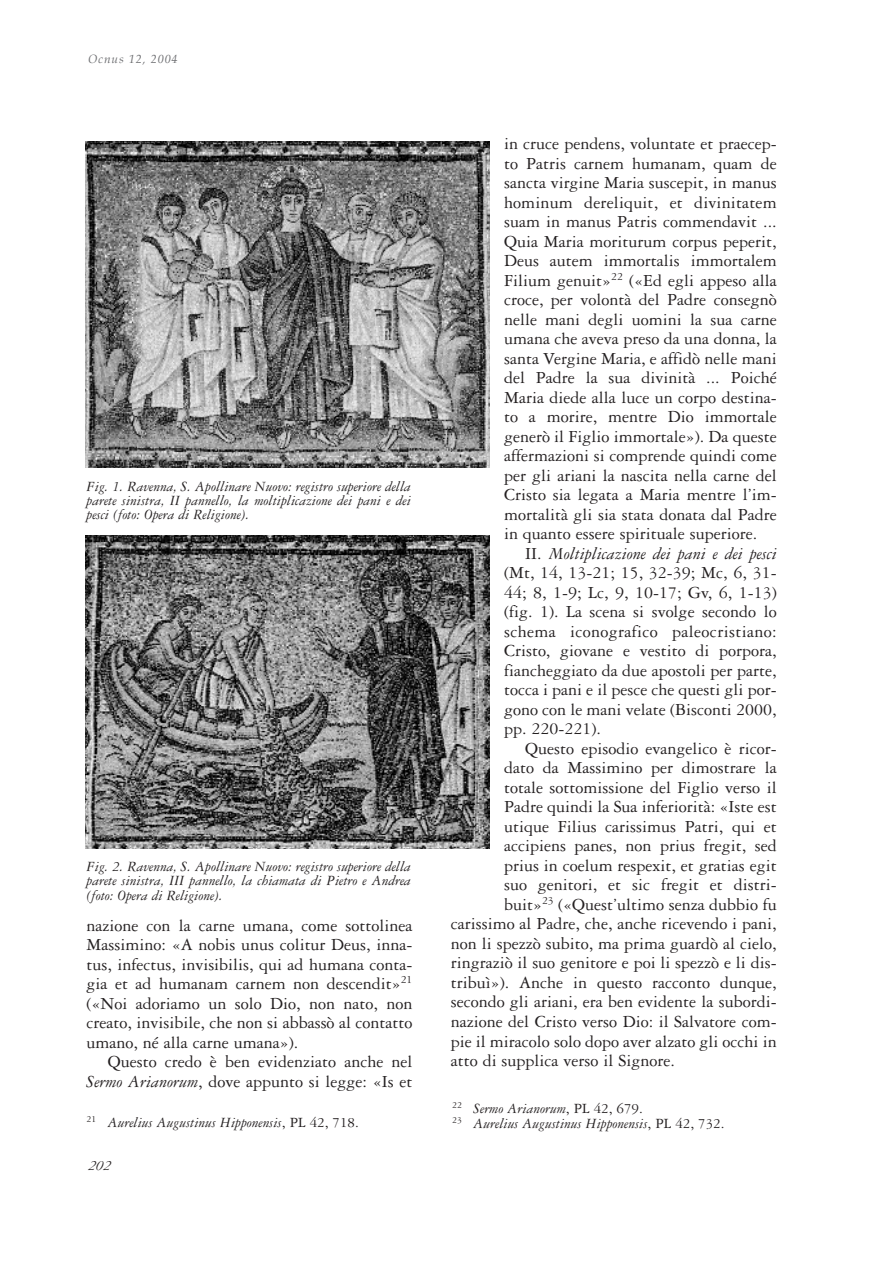
<style>
.page{position:relative;width:893px;height:1263px;background:#fff}
.page>*{position:absolute;margin:0;border:0;box-sizing:border-box;transform-origin:0 0}
.t1{font:18px/19.5px "Garamond Three";color:#231f20;text-align:justify}
.t2{font:italic 15px/14.2px "Garamond Three";color:#231f20;text-align:justify}
.t3{font:italic 12px "Book Antiqua";letter-spacing:.075em;color:#6c6d70}
.s1{font-style:italic}
.s2{font-style:normal}
</style>
<div class="page">
<img style="left:85px;top:142px;width:404px;height:325px">
<img style="left:85px;top:535px;width:404px;height:314px">
<p class="t3" style="left:88px;top:52px;width:91px">Ocnus 12, 2004</p>
<p class="t2" style="left:87px;top:480px;width:326px">Fig. 1. Ravenna, S. Apollinare Nuovo: registro superiore della parete sinistra, II pannello, la moltiplicazione dei pani e dei pesci (foto: Opera di Religione).</p>
<p class="t2" style="left:87px;top:861px;width:326px">Fig. 2. Ravenna, S. Apollinare Nuovo: registro superiore della parete sinistra, III pannello, la chiamata di Pietro e Andrea (foto: Opera di Religione).</p>
<p class="t1" style="left:87px;top:917px;width:327px">nazione con la carne umana, come sottolinea Massimino: «A nobis unus colitur Deus, inna&shy;tus, infectus, invisibilis, qui ad humana conta&shy;gia et ad humanam carnem non descendit»<sup>21 </sup>(«Noi adoriamo un solo Dio, non nato, non creato, invisibile, che non si abbassò al contatto umano, né alla carne umana»).</p>
<p class="t1" style="left:87px;top:1053px;width:327px;text-align:right">Questo credo è ben evidenziato anche nel<br><span class="s1">Sermo Arianorum</span>, dove appunto si legge: «Is et</p>
<p class="t2" style="left:87px;top:1117px;width:274px"><sup>21</sup> Aurelius Augustinus Hipponensis<span class="s2">, PL 42, 718.</span></p>
<p class="t2" style="left:88px;top:1160px;width:27px">202</p>
<p class="t1" style="left:504px;top:136px;width:274px">in cruce pendens, voluntate et praecep&shy;to Patris carnem humanam, quam de sancta virgine Maria suscepit, in manus hominum dereliquit, et divinitatem suam in manus Patris commendavit ...<br>Quia Maria moriturum corpus peperit, Deus autem immortalis immortalem Filium genuit»<sup>22</sup> («Ed egli appeso alla croce, per volontà del Padre consegnò nelle mani degli uomini la sua carne umana che aveva preso da una donna, la santa Vergine Maria, e affidò nelle mani del Padre la sua divinità ... Poiché Maria diede alla luce un corpo destina&shy;to a morire, mentre Dio immortale generò il Figlio immortale»). Da queste affermazioni si comprende quindi come per gli ariani la nascita nella carne del Cristo sia legata a Maria mentre l’im&shy;mortalità gli sia stata donata dal Padre in quanto essere spirituale superiore.</p>
<p class="t1" style="left:504px;top:545px;width:274px;text-indent:21px">II. <span class="s1">Moltiplicazione dei pani e dei pesci </span>(Mt, 14, 13-21; 15, 32-39; Mc, 6, 31- 44; 8, 1-9; Lc, 9, 10-17; Gv, 6, 1-13) (fig. 1). La scena si svolge secondo lo schema iconografico paleocristiano:<br>Cristo, giovane e vestito di porpora, fiancheggiato da due apostoli per parte, tocca i pani e il pesce che questi gli por&shy;gono con le mani velate (Bisconti 2000, pp. 220-221).</p>
<p class="t1" style="left:525px;top:740px;width:253px">Questo episodio evangelico è ricor-</p>
<p class="t1" style="left:504px;top:760px;width:274px">dato da Massimino per dimostrare la</p>
<p class="t1" style="left:504px;top:779px;width:274px">totale sottomissione del Figlio verso il</p>
<p class="t1" style="left:504px;top:799px;width:274px">Padre quindi la Sua inferiorità: «Iste est</p>
<p class="t1" style="left:504px;top:818px;width:274px">utique Filius carissimus Patri, qui et</p>
<p class="t1" style="left:504px;top:838px;width:274px">accipiens panes, non prius fregit, sed</p>
<p class="t1" style="left:504px;top:857px;width:274px">prius in coelum respexit, et gratias egit</p>
<p class="t1" style="left:504px;top:877px;width:274px">suo genitori, et sic fregit et distri-</p>
<p class="t1" style="left:504px;top:896px;width:274px">buit»<sup>23</sup> («Quest’ultimo senza dubbio fu</p>
<p class="t1" style="left:451px;top:916px;width:327px">carissimo al Padre, che, anche ricevendo i pani,</p>
<p class="t1" style="left:451px;top:935px;width:327px">non li spezzò subito, ma prima guardò al cielo,</p>
<p class="t1" style="left:451px;top:955px;width:327px">ringraziò il suo genitore e poi li spezzò e li dis-</p>
<p class="t1" style="left:451px;top:974px;width:327px">tribuì»). Anche in questo racconto dunque,</p>
<p class="t1" style="left:451px;top:994px;width:327px">secondo gli ariani, era ben evidente la subordi-</p>
<p class="t1" style="left:451px;top:1013px;width:327px">nazione del Cristo verso Dio: il Salvatore com-</p>
<p class="t1" style="left:451px;top:1033px;width:327px">pie il miracolo solo dopo aver alzato gli occhi in</p>
<p class="t1" style="left:451px;top:1052px;width:226px">atto di supplica verso il Signore.</p>
<p class="t2" style="left:452px;top:1102px;width:274px;line-height:15px"><sup>22</sup> Sermo Arianorum<span class="s2">, PL 42, 679.<br></span><sup>23</sup> Aurelius Augustinus Hipponensis<span class="s2">, PL 42, 732.</span></p>
</div>
